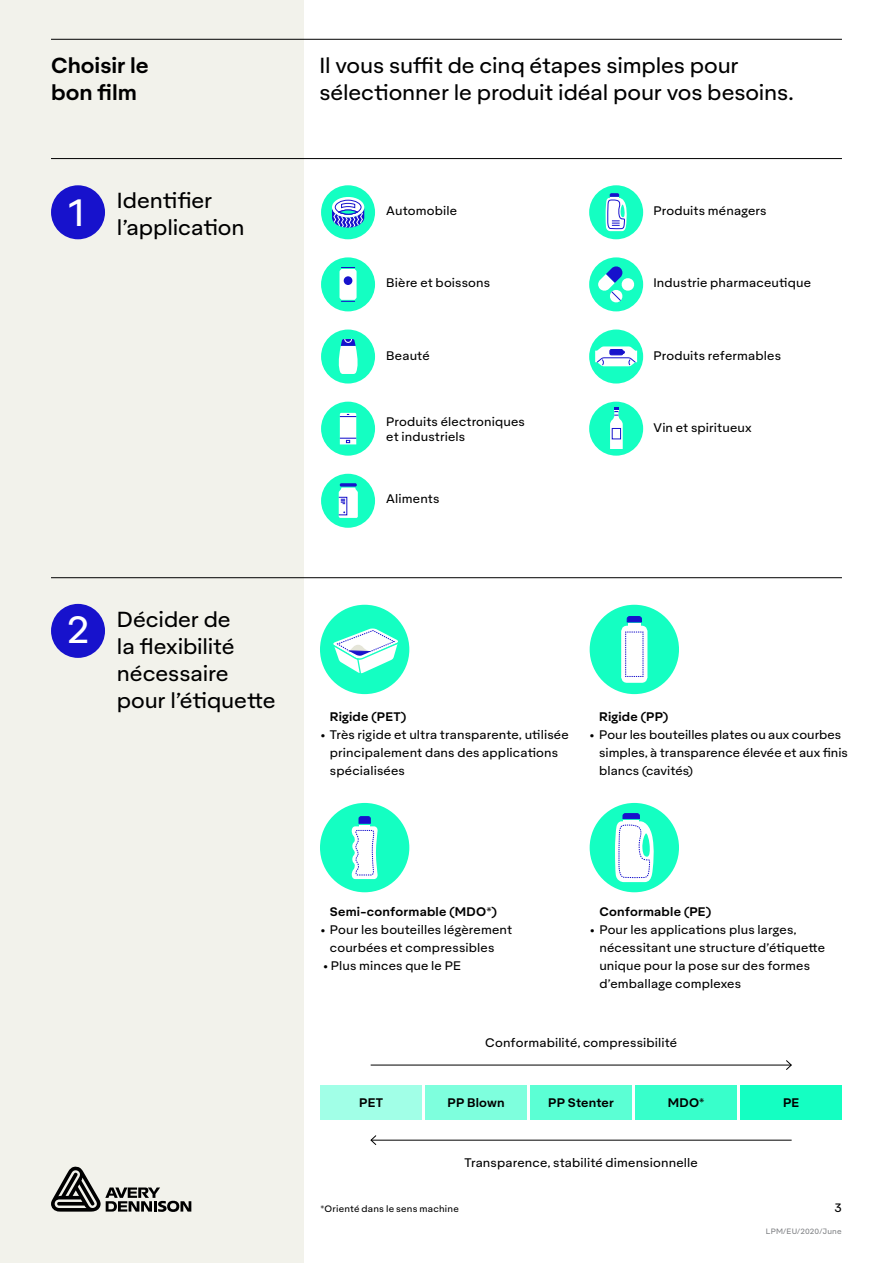
<style>
.page{position:relative;width:893px;height:1263px;background:#fff}
.page>*{position:absolute;margin:0;border:0;box-sizing:border-box;transform-origin:0 0}
.t1{font:37.5px "Aktifo A";color:#fff}
.t2{font:21px/27px "Aktifo A";letter-spacing:-.005em;color:#000}
.t3{font:600 21px/27px "Aktifo A";color:#000}
.t4{font:12px/18px "Aktifo A";letter-spacing:.01em;color:#000}
.t5{font:600 12px "Aktifo A";letter-spacing:.015em;color:#000}
.t6{font:9px "Aktifo A";letter-spacing:.02em;color:#000}
.t7{font:7.5px "Aktifo A";letter-spacing:.02em;color:#808285}
</style>
<div class="page">
<div style="left:0;top:0;width:303px;height:1263px;background:#f2f2eb"></div>
<svg style="left:51px;top:1166px;width:140px;height:46px"></svg>
<hr style="left:51px;top:158px;width:791px;height:1px;background:#000">
<hr style="left:51px;top:577px;width:791px;height:1px;background:#000">
<hr style="left:51px;top:39px;width:791px;height:1px;background:#000">
<div style="left:321px;top:402px;width:54px;height:54px;background:#14ffc2;border-radius:50%"></div>
<svg style="left:340px;top:413px;width:16px;height:31px"></svg>
<div style="left:321px;top:185px;width:54px;height:54px;background:#14ffc2;border-radius:50%"></div>
<svg style="left:332px;top:197px;width:32px;height:31px"></svg>
<div style="left:589px;top:329px;width:54px;height:54px;background:#14ffc2;border-radius:50%"></div>
<svg style="left:595px;top:346px;width:42px;height:20px"></svg>
<div style="left:589px;top:402px;width:54px;height:54px;background:#14ffc2;border-radius:50%"></div>
<svg style="left:610px;top:408px;width:13px;height:41px"></svg>
<div style="left:321px;top:257px;width:54px;height:54px;background:#14ffc2;border-radius:50%"></div>
<svg style="left:340px;top:267px;width:17px;height:35px"></svg>
<div style="left:321px;top:474px;width:54px;height:54px;background:#14ffc2;border-radius:50%"></div>
<svg style="left:340px;top:483px;width:17px;height:4px"></svg>
<svg style="left:338px;top:488px;width:20px;height:30px"></svg>
<div style="left:589px;top:257px;width:54px;height:54px;background:#14ffc2;border-radius:50%"></div>
<svg style="left:598px;top:266px;width:37px;height:37px"></svg>
<div style="left:51px;top:185px;width:54px;height:54px;background:#1712cc;border-radius:50%"></div>
<div style="left:51px;top:604px;width:54px;height:54px;background:#1712cc;border-radius:50%"></div>
<div style="left:321px;top:329px;width:54px;height:54px;background:#14ffc2;border-radius:50%"></div>
<svg style="left:338px;top:339px;width:20px;height:35px"></svg>
<div style="left:589px;top:185px;width:54px;height:54px;background:#14ffc2;border-radius:50%"></div>
<svg style="left:606px;top:193px;width:21px;height:38px"></svg>
<div style="left:590px;top:605px;width:89px;height:89px;background:#14ffc2;border-radius:50%"></div>
<svg style="left:621px;top:616px;width:27px;height:67px;background:#cee8f3"></svg>
<div style="left:320px;top:803px;width:89px;height:89px;background:#14ffc2;border-radius:50%"></div>
<svg style="left:352px;top:816px;width:26px;height:63px;background:#bce6ee"></svg>
<div style="left:590px;top:803px;width:89px;height:89px;background:#14ffc2;border-radius:50%"></div>
<svg style="left:615px;top:813px;width:39px;height:69px"></svg>
<div style="left:320px;top:605px;width:89px;height:89px;background:#14ffc2;border-radius:50%"></div>
<svg style="left:328px;top:628px;width:78px;height:48px"></svg>
<hr style="left:371px;top:1065px;width:420px;height:1px;background:#000">
<svg style="left:785px;top:1060px;width:7px;height:10px"></svg>
<hr style="left:371px;top:1140px;width:421px;height:1px;background:#000">
<svg style="left:370px;top:1135px;width:7px;height:10px"></svg>
<div style="left:635px;top:1085px;width:102px;height:34px;background:#38ffcb"></div>
<div style="left:740px;top:1085px;width:102px;height:34px;background:#14ffc2"></div>
<div style="left:530px;top:1085px;width:102px;height:34px;background:#5bffd4"></div>
<div style="left:425px;top:1085px;width:102px;height:34px;background:#7effdd"></div>
<div style="left:320px;top:1085px;width:102px;height:34px;background:#a1ffe7"></div>
<h2 class="t3" style="left:51px;top:51px;width:99px">Choisir le bon film</h2>
<h1 class="t1" style="left:67px;top:189px;width:20px">1</h1>
<h2 class="t2" style="left:117px;top:187px;width:129px">Identifier l’application</h2>
<h1 class="t1" style="left:67px;top:606px;width:24px">2</h1>
<h2 class="t2" style="left:117px;top:605px;width:160px">Décider de<br>la flexibilité nécessaire pour l’étiquette</h2>
<h2 class="t2" style="left:319px;top:52px;width:475px">Il vous suffit de cinq étapes simples pour sélectionner le produit idéal pour vos besoins.</h2>
<p class="t4" style="left:386px;top:201px;width:72px">Automobile</p>
<p class="t4" style="left:386px;top:274px;width:106px">Bière et boissons</p>
<p class="t4" style="left:386px;top:346px;width:45px">Beauté</p>
<p class="t4" style="left:386px;top:414px;width:140px;line-height:15px">Produits électroniques et industriels</p>
<p class="t4" style="left:386px;top:489px;width:55px">Aliments</p>
<p class="t4" style="left:653px;top:201px;width:115px">Produits ménagers</p>
<p class="t4" style="left:653px;top:274px;width:159px">Industrie pharmaceutique</p>
<p class="t4" style="left:653px;top:346px;width:129px">Produits refermables</p>
<p class="t4" style="left:653px;top:419px;width:100px">Vin et spiritueux</p>
<p class="t5" style="left:330px;top:709px;width:78px">Rigide (PET)</p>
<p class="t4" style="left:330px;top:725px;width:240px;text-indent:-10px">• Très rigide et ultra transparente, utilisée principalement dans des applications spécialisées</p>
<p class="t5" style="left:599px;top:709px;width:71px">Rigide (PP)</p>
<p class="t4" style="left:599px;top:726px;width:250px;text-indent:-10px">• Pour les bouteilles plates ou aux courbes simples, à transparence élevée et aux finis blancs (cavités)</p>
<p class="t5" style="left:330px;top:904px;width:169px">Semi-conformable (MDO*)</p>
<p class="t4" style="left:330px;top:921px;width:184px;text-indent:-10px">• Pour les bouteilles légèrement courbées et compressibles</p>
<p class="t4" style="left:323px;top:957px;width:139px">• Plus minces que le PE</p>
<p class="t5" style="left:599px;top:904px;width:114px">Conformable (PE)</p>
<p class="t4" style="left:599px;top:921px;width:227px;text-indent:-10px">• Pour les applications plus larges, nécessitant une structure d’étiquette unique pour la pose sur des formes d’emballage complexes</p>
<p class="t4" style="left:485px;top:1034px;width:193px">Conformabilité, compressibilité</p>
<p class="t5" style="left:359px;top:1095px;width:25px">PET</p>
<p class="t5" style="left:448px;top:1095px;width:59px">PP Blown</p>
<p class="t5" style="left:548px;top:1095px;width:67px">PP Stenter</p>
<p class="t5" style="left:668px;top:1095px;width:38px">MDO*</p>
<p class="t5" style="left:783px;top:1095px;width:18px">PE</p>
<p class="t4" style="left:464px;top:1153px;width:235px">Transparence, stabilité dimensionnelle</p>
<p class="t6" style="left:320px;top:1203px;width:140px">*Orienté dans le sens machine</p>
<p class="t4" style="left:834px;top:1198px;width:9px">3</p>
<p class="t7" style="left:766px;top:1226px;width:77px">LPM/EU/2020/June</p>
</div>
